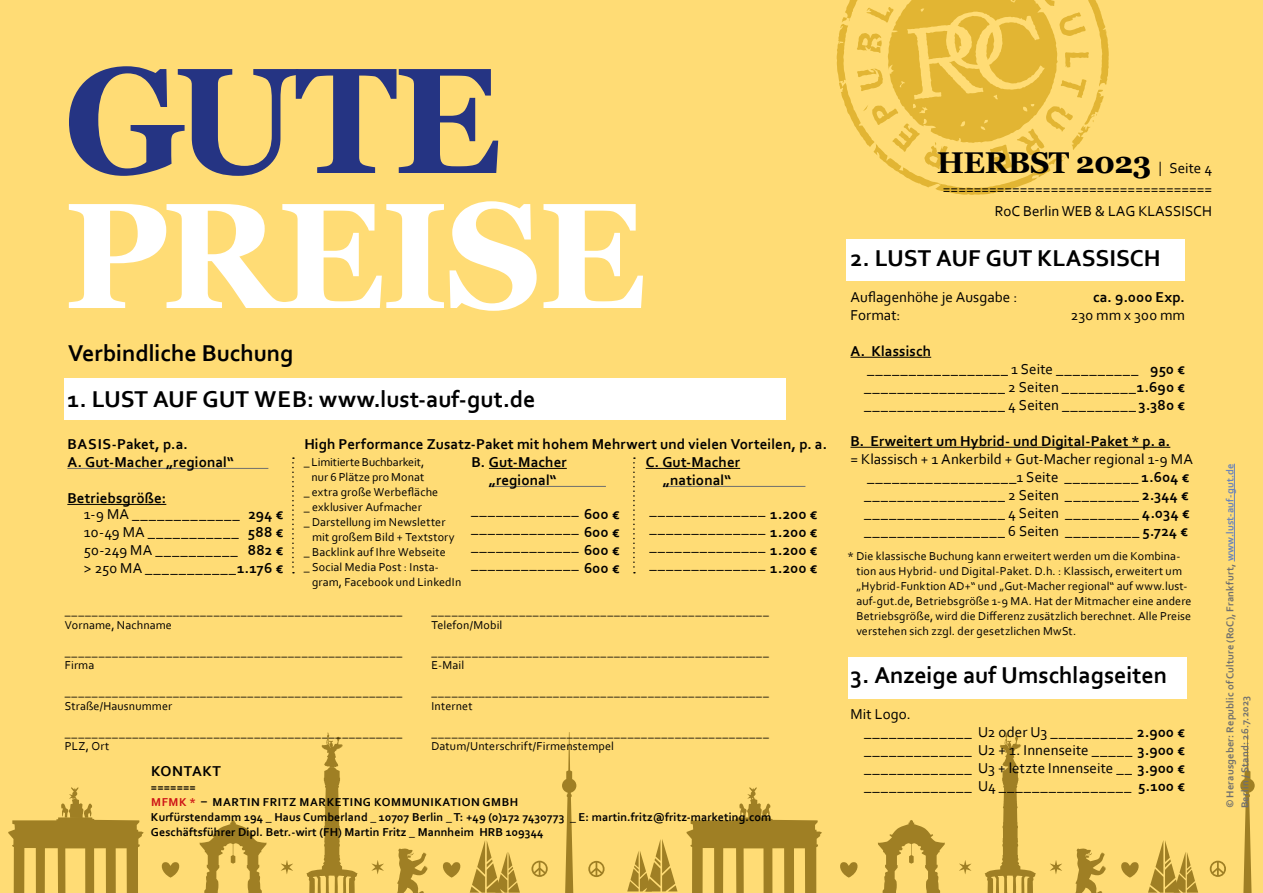
<style>
.page{position:relative;width:1263px;height:893px;background:#ffdc75}
.page>*{position:absolute;margin:0;border:0;box-sizing:border-box;transform-origin:0 0}
.t1{font:700 150px "Georgia";letter-spacing:-.025em;color:#fff}
.t2{font:700 150px "Georgia";color:#253483}
.t3{font:700 30px "Georgia";letter-spacing:-.02em;color:#000}
.t4{font:700 24px "Corbel";color:#000}
.t5{font:15px/18px "Corbel";letter-spacing:.005em;color:#000}
.t6{font:700 15px/18px "Corbel";letter-spacing:.01em;color:#000;text-align:justify}
.t7{font:700 15px "Corbel";letter-spacing:.04em;color:#000}
.t8{font:12px/13.5px "Corbel";letter-spacing:.015em;color:#000}
.t9{font:700 12px/15px "Corbel";letter-spacing:.01em;color:#000}
.t10{font:12px "Corbel";letter-spacing:-.01em;color:#000}
.t11{font:700 10.5px/15px "Corbel";letter-spacing:.015em;color:#6f6f6e}
.s1{font-weight:700}
.s2{color:#cd1316}
.s3{font-weight:400;font-size:15px}
.s4{font-family:"Corbel";font-weight:400;font-size:15px}
.s5{color:#6a84b9}
</style>
<div class="page">
<svg style="left:837px;top:0;width:272px;height:195px"></svg>
<svg style="left:1210px;top:861px;width:16px;height:16px"></svg>
<svg style="left:959px;top:860px;width:12px;height:14px"></svg>
<svg style="left:1050px;top:860px;width:12px;height:14px"></svg>
<svg style="left:1075px;top:848px;width:31px;height:45px"></svg>
<svg style="left:985px;top:732px;width:51px;height:161px"></svg>
<svg style="left:840px;top:862px;width:18px;height:16px"></svg>
<svg style="left:1148px;top:840px;width:50px;height:53px"></svg>
<svg style="left:878px;top:820px;width:67px;height:73px"></svg>
<svg style="left:686px;top:787px;width:136px;height:106px"></svg>
<svg style="left:627px;top:839px;width:50px;height:52px"></svg>
<svg style="left:1121px;top:862px;width:18px;height:16px"></svg>
<svg style="left:1240px;top:732px;width:15px;height:161px"></svg>
<svg style="left:531px;top:861px;width:17px;height:16px"></svg>
<svg style="left:281px;top:860px;width:12px;height:14px"></svg>
<svg style="left:371px;top:860px;width:13px;height:14px"></svg>
<svg style="left:397px;top:848px;width:31px;height:45px"></svg>
<svg style="left:306px;top:732px;width:52px;height:161px"></svg>
<svg style="left:161px;top:862px;width:19px;height:16px"></svg>
<svg style="left:470px;top:841px;width:50px;height:52px"></svg>
<svg style="left:200px;top:820px;width:67px;height:73px"></svg>
<svg style="left:8px;top:787px;width:136px;height:106px"></svg>
<svg style="left:443px;top:862px;width:18px;height:16px"></svg>
<svg style="left:562px;top:732px;width:14px;height:161px"></svg>
<svg style="left:588px;top:861px;width:16px;height:16px"></svg>
<hr style="left:1234px;top:464px;width:1px;height:97px;background:#6a84b9">
<div style="left:846px;top:239px;width:338px;height:41px;background:#fff"></div>
<hr style="left:850px;top:357px;width:81px;height:1px;background:#000">
<hr style="left:850px;top:447px;width:320px;height:1px;background:#000">
<div style="left:848px;top:657px;width:339px;height:41px;background:#fff"></div>
<div style="left:65px;top:379px;width:721px;height:41px;background:#fff"></div>
<svg style="left:633px;top:457px;width:2px;height:116px"></svg>
<svg style="left:292px;top:457px;width:2px;height:116px"></svg>
<hr style="left:67px;top:468px;width:201px;height:1px;background:#6f6f6e">
<hr style="left:489px;top:468px;width:78px;height:1px;background:#000">
<hr style="left:646px;top:468px;width:94px;height:1px;background:#000">
<hr style="left:489px;top:486px;width:117px;height:1px;background:#6f6f6e">
<hr style="left:663px;top:486px;width:142px;height:1px;background:#6f6f6e">
<hr style="left:67px;top:504px;width:99px;height:1px;background:#000">
<h1 class="t2" style="left:64px;top:8px;width:440px">GUTE</h1>
<h1 class="t1" style="left:64px;top:143px;width:584px">PREISE</h1>
<h3 class="t4" style="left:68px;top:338px;width:227px">Verbindliche Buchung</h3>
<h3 class="t4" style="left:67px;top:384px;width:469px">1. LUST AUF GUT WEB: www.lust-auf-gut.de</h3>
<p class="t6" style="left:68px;top:435px;width:122px">BASIS-Paket, p.a.</p>
<p class="t6" style="left:304px;top:435px;width:524px">High Performance Zusatz-Paket mit hohem Mehrwert und vielen Vorteilen, p. a.</p>
<p class="t6" style="left:67px;top:453px;width:168px">A. Gut-Macher „regional“</p>
<p class="t6" style="left:471px;top:453px;width:97px">B. Gut-Macher</p>
<p class="t6" style="left:646px;top:453px;width:96px">C. Gut-Macher</p>
<p class="t6" style="left:489px;top:471px;width:69px">„regional“</p>
<p class="t6" style="left:663px;top:471px;width:70px">„national“</p>
<p class="t6" style="left:67px;top:489px;width:100px">Betriebsgröße:</p>
<p class="t10" style="left:304px;top:455px;width:122px">_ Limitierte Buchbarkeit,</p>
<p class="t8" style="left:312px;top:470px;width:114px">nur 6 Plätze pro Monat</p>
<p class="t8" style="left:304px;top:485px;width:136px">_ extra große Werbefläche</p>
<p class="t8" style="left:304px;top:500px;width:119px">_ exklusiver Aufmacher</p>
<p class="t8" style="left:304px;top:515px;width:143px">_ Darstellung im Newsletter</p>
<p class="t8" style="left:312px;top:530px;width:144px">mit großem Bild + Textstory</p>
<p class="t8" style="left:304px;top:545px;width:144px">_ Backlink auf Ihre Webseite</p>
<p class="t8" style="left:304px;top:560px;width:137px">_ Social Media Post : Insta-</p>
<p class="t8" style="left:312px;top:575px;width:151px">gram, Facebook und LinkedIn</p>
<p class="t6" style="left:584px;top:504px;width:37px">600 € 600 € 600 € 600 €</p>
<p class="t5" style="left:84px;top:504px;width:201px;text-align:justify">1-9 MA _____________ <span class="s1">294 € </span>10-49 MA ___________ <span class="s1">588 € </span>50-249 MA __________ <span class="s1">882 € </span>&gt; 250 MA ___________<span class="s1">1.176 €</span></p>
<p class="t5" style="left:471px;top:501px;width:109px;text-align:justify">_____________ _____________ _____________ _____________</p>
<p class="t6" style="left:770px;top:504px;width:49px">1.200 € 1.200 € 1.200 € 1.200 €</p>
<p class="t5" style="left:649px;top:501px;width:117px;text-align:justify">______________ ______________ ______________ ______________</p>
<p class="t8" style="left:65px;top:604px;width:339px">__________________________________________________<br>Vorname, Nachname</p>
<p class="t8" style="left:65px;top:644px;width:339px">__________________________________________________<br>Firma</p>
<p class="t8" style="left:65px;top:685px;width:339px">__________________________________________________<br>Straße/Hausnummer</p>
<p class="t8" style="left:65px;top:725px;width:339px">__________________________________________________<br>PLZ, Ort</p>
<p class="t8" style="left:431px;top:604px;width:339px">__________________________________________________<br>Telefon/Mobil</p>
<p class="t8" style="left:431px;top:644px;width:339px">__________________________________________________<br>E-Mail</p>
<p class="t8" style="left:431px;top:685px;width:339px">__________________________________________________<br>Internet</p>
<p class="t8" style="left:431px;top:725px;width:339px">__________________________________________________<br>Datum/Unterschrift/Firmenstempel</p>
<p class="t7" style="left:151px;top:761px;width:71px">KONTAKT</p>
<p class="t9" style="left:151px;top:779px;width:622px">=======<br><span class="s2">MFMK *</span> – MARTIN FRITZ MARKETING KOMMUNIKATION GMBH<br>Kurfürstendamm 194 _ Haus Cumberland _ 10707 Berlin _ T: +49 (0)172 7430773 _ E: martin.fritz@fritz-marketing.com Geschäftsführer Dipl. Betr.-wirt (FH) Martin Fritz _ Mannheim HRB 109344</p>
<h2 class="t3" style="left:937px;top:140px;width:277px">HERBST 2023 <span class="s3">|</span> <span class="s4">Seite 4</span></h2>
<p class="t5" style="left:943px;top:178px;width:271px;line-height:22px;text-align:right">===================================<br>RoC Berlin WEB &amp; LAG KLASSISCH</p>
<h3 class="t4" style="left:850px;top:243px;width:311px">2. LUST AUF GUT KLASSISCH</h3>
<p class="t5" style="left:850px;top:287px;width:168px">Auflagenhöhe je Ausgabe :</p>
<p class="t6" style="left:1093px;top:287px;width:93px">ca. 9.000 Exp.</p>
<p class="t5" style="left:850px;top:305px;width:52px">Format:</p>
<p class="t5" style="left:1071px;top:305px;width:116px">230 mm x 300 mm</p>
<p class="t5" style="left:864px;top:341px;width:322px;text-indent:-14px"><span class="s1">A. Klassisch<br></span>_________________ 1 Seite __________ <span class="s1">950 € </span>_________________ 2 Seiten _________<span class="s1">1.690 € </span>_________________ 4 Seiten _________<span class="s1">3.380 €</span></p>
<p class="t6" style="left:850px;top:431px;width:321px">B. Erweitert um Hybrid- und Digital-Paket * p. a.</p>
<p class="t5" style="left:864px;top:449px;width:330px;text-indent:-14px">= Klassisch + 1 Ankerbild + Gut-Macher regional 1-9 MA __________________1 Seite _________ <span class="s1">1.604 € </span>_________________ 2 Seiten _________ <span class="s1">2.344 € </span>_________________ 4 Seiten _________ <span class="s1">4.034 € </span>_________________ 6 Seiten _________ <span class="s1">5.724 €</span></p>
<p class="t8" style="left:856px;top:548px;width:337px;line-height:15px;text-indent:-9px">* Die klassische Buchung kann erweitert werden um die Kombina&shy;tion aus Hybrid- und Digital-Paket. D.h. : Klassisch, erweitert um „Hybrid-Funktion AD+“ und „Gut-Macher regional“ auf www.lust&shy;auf-gut.de, Betriebsgröße 1-9 MA. Hat der Mitmacher eine andere Betriebsgröße, wird die Differenz zusätzlich berechnet. Alle Preise verstehen sich zzgl. der gesetzlichen MwSt.</p>
<h3 class="t4" style="left:850px;top:661px;width:318px">3. Anzeige auf Umschlagseiten</h3>
<p class="t5" style="left:864px;top:705px;width:322px;text-indent:-14px">Mit Logo.<br>_____________ U2 oder U3 __________ <span class="s1">2.900 € </span>_____________ U2 + 1. Innenseite _____ <span class="s1">3.900 € </span>_____________ U3 + letzte Innenseite __ <span class="s1">3.900 € </span>_____________ U4 ________________ <span class="s1">5.100 €</span></p>
<p class="t11" style="left:1222px;top:808px;width:346px;rotate:-90deg">© Herausgeber: Republic of Culture (RoC), Frankfurt, <span class="s5">www.lust-auf-gut.de<br></span>Berlin / Stand: 26.7.2023</p>
</div>
